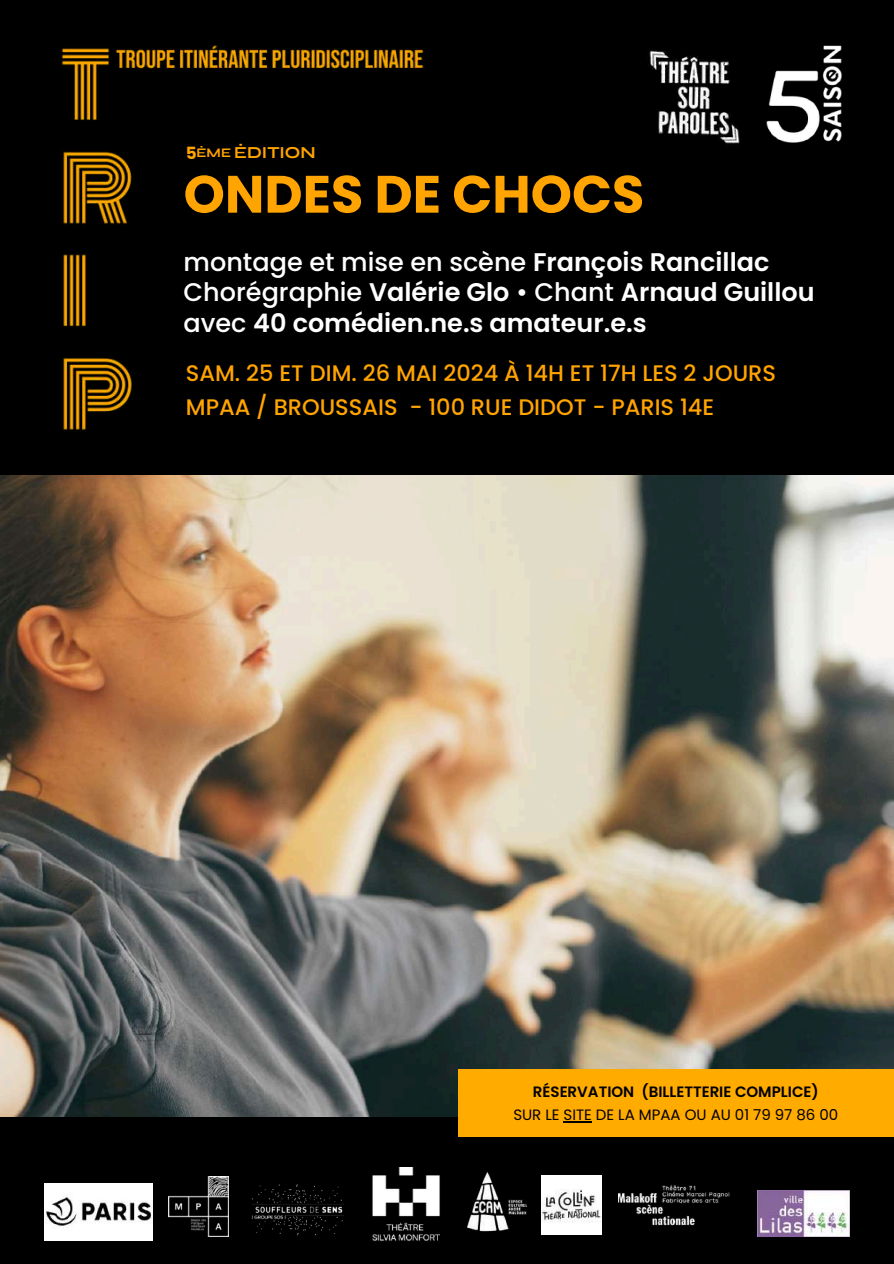
<style>
.page{position:relative;width:894px;height:1264px;background:#fff}
.page>*{position:absolute;margin:0;border:0;box-sizing:border-box;transform-origin:0 0}
.t1{font:700 52.5px "Poppins";color:#ffa400}
.t2{font:600 25.5px/30.3px "Poppins";color:#fff}
.t3{font:500 22.5px/34.8px "Poppins";color:#ffa400}
.t4{font:700 16.8px "Syne";color:#ffa400}
.t5{font:600 15px "Poppins";color:#000}
.t6{font:15px "Poppins";color:#000}
.s1{font-family:"Poppins"}
.s2{font-size:13.05px}
.s3{font-weight:500}
</style>
<div class="page">
<div style="left:0;top:0;width:893px;height:1263px;background:#000"></div>
<img style="left:541px;top:1175px;width:60px;height:59px">
<img style="left:618px;top:1185px;width:112px;height:41px">
<img style="left:467px;top:1171px;width:61px;height:61px">
<img style="left:168px;top:1176px;width:60px;height:60px">
<img style="left:251px;top:1184px;width:93px;height:52px">
<img style="left:44px;top:1183px;width:108px;height:57px">
<img style="left:757px;top:1190px;width:92px;height:46px">
<img style="left:0;top:475px;width:893px;height:641px">
<img style="left:61px;top:45px;width:365px;height:385px">
<img style="left:766px;top:45px;width:76px;height:98px">
<img style="left:648px;top:49px;width:92px;height:95px">
<div style="left:458px;top:1069px;width:435px;height:68px;background:#ffab00"></div>
<svg style="left:563px;top:1121px;width:28px;height:1px"></svg>
<img style="left:372px;top:1167px;width:68px;height:74px">
<p class="t4" style="left:186px;top:142px;width:131px"><span class="s1">5</span><span class="s2">ÈME</span> ÉDITION</p>
<h1 class="t1" style="left:183px;top:157px;width:462px">ONDES DE CHOCS</h1>
<p class="t2" style="left:183px;top:247px;width:632px"><span class="s3">montage et mise en scène</span> François Rancillac<br><span class="s3">Chorégraphie</span> Valérie Glo <span class="s3">• Chant</span> Arnaud Guillou <span class="s3">avec</span> 40 comédien.ne.s amateur.e.s</p>
<p class="t3" style="left:186px;top:355px;width:591px">SAM. 25 ET DIM. 26 MAI 2024 À 14H ET 17H LES 2 JOURS<br>MPAA / BROUSSAIS - 100 RUE DIDOT - PARIS 14E</p>
<p class="t5" style="left:532px;top:1080px;width:287px">RÉSERVATION (BILLETTERIE COMPLICE)</p>
<p class="t6" style="left:513px;top:1104px;width:326px">SUR LE SITE DE LA MPAA OU AU 01 79 97 86 00</p>
</div>
